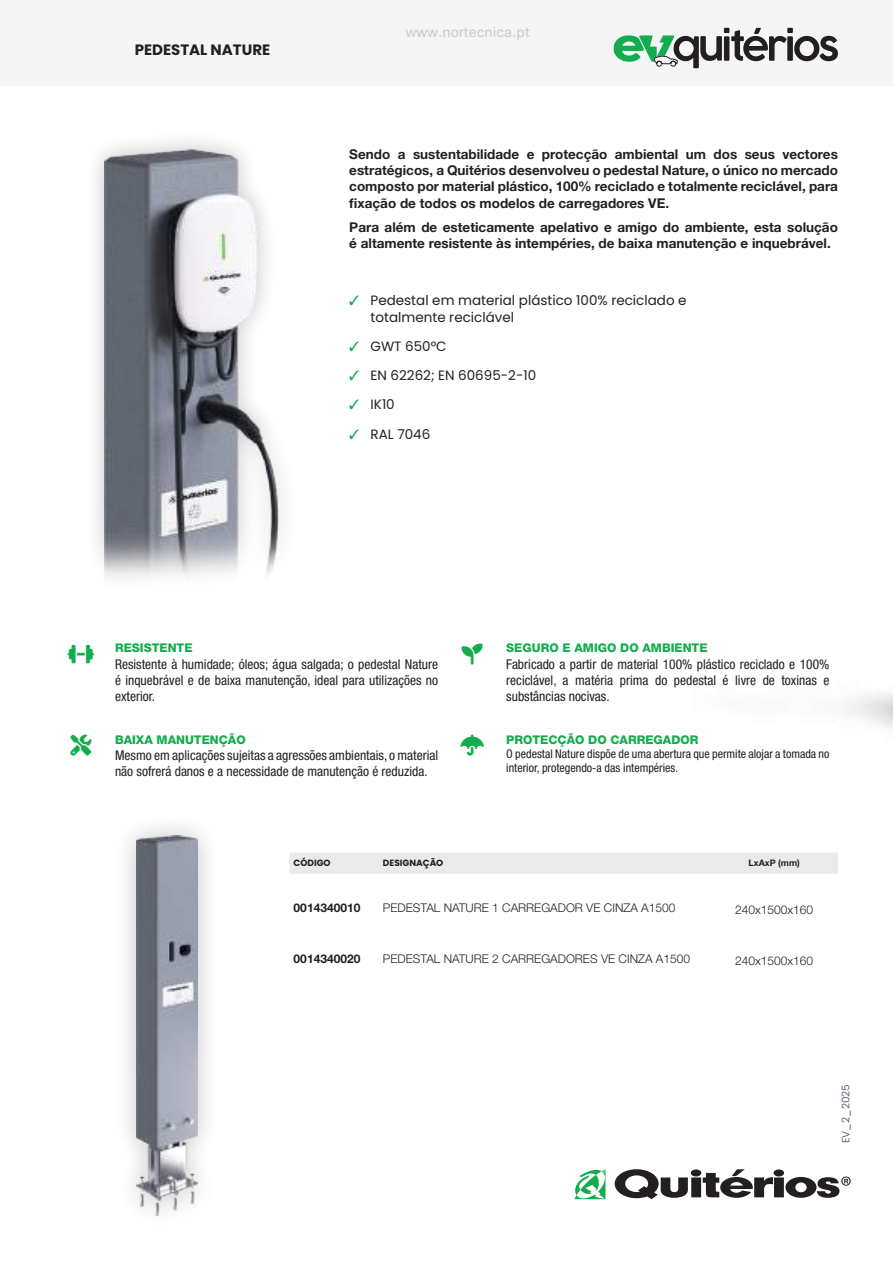
<style>
.page{position:relative;width:893px;height:1263px;background:#fff}
.page>*{position:absolute;margin:0;border:0;box-sizing:border-box;transform-origin:0 0}
.t1{font:15px "Aptos";color:rgb(64 64 64/.25)}
.t2{font:700 15px "Poppins";color:#241f1f}
.t3{font:700 13.5px/16.2px "Helvetica Neue LT Std";color:#241f1f;text-align:justify}
.t4{font:condensed 13.5px/16.2px "Helvetica Neue LT Std";color:#241f1f;text-align:justify}
.t5{font:13.5px/16.5px "Poppins";color:#241f1f}
.t6{font:300 12px "Helvetica Neue LT Std";color:#241f1f}
.t7{font:condensed 12px/14.4px "Helvetica Neue LT Std";color:#241f1f}
.t8{font:800 12px "Helvetica Neue LT Std";color:#13ad4d}
.t9{font:700 12px "Helvetica Neue LT Std";color:#241f1f}
.t10{font:10.5px "Poppins";color:#5b6874}
.t11{font:700 9px "Poppins";color:#241f1f}
.t12{font:700 9px "Helvetica Neue LT Std";color:#241f1f}
.s1{color:#13ad4d}
</style>
<div class="page">
<svg style="left:615px;top:1169px;width:236px;height:30px"></svg>
<svg style="left:574px;top:1169px;width:32px;height:31px"></svg>
<div style="left:0;top:0;width:893px;height:85px;background:#f6f5f5"></div>
<svg style="left:613px;top:28px;width:225px;height:40px"></svg>
<div style="left:84px;top:129px;width:214px;height:471px;background:#241f1f;opacity:.25"></div>
<img style="left:105px;top:149px;width:176px;height:451px">
<div style="left:289px;top:852px;width:549px;height:22px;background:#ebeaea"></div>
<div style="left:112px;top:813px;width:109px;height:423px;background:#241f1f;opacity:.25"></div>
<img style="left:136px;top:835px;width:62px;height:380px">
<p class="t2" style="left:135px;top:41px;width:137px">PEDESTAL NATURE</p>
<p class="t1" style="left:406px;top:22px;width:126px">www.nortecnica.pt</p>
<p class="t3" style="left:349px;top:146px;width:490px">Sendo a sustentabilidade e protecção ambiental um dos seus vectores estratégicos, a Quitérios desenvolveu o pedestal Nature, o único no mercado composto por material plástico, 100% reciclado e totalmente reciclável, para fixação de todos os modelos de carregadores VE.</p>
<p class="t3" style="left:349px;top:219px;width:490px">Para além de esteticamente apelativo e amigo do ambiente, esta solução é altamente resistente às intempéries, de baixa manutenção e inquebrável.</p>
<p class="t5" style="left:371px;top:292px;width:318px;text-indent:-21px"><span class="s1">✓</span> Pedestal em material plástico 100% reciclado e totalmente reciclável</p>
<p class="t5" style="left:349px;top:338px;width:99px"><span class="s1">✓</span> GWT 650°C</p>
<p class="t5" style="left:349px;top:367px;width:188px"><span class="s1">✓</span> EN 62262; EN 60695-2-10</p>
<p class="t5" style="left:349px;top:397px;width:47px"><span class="s1">✓</span> IK10</p>
<p class="t5" style="left:349px;top:426px;width:82px"><span class="s1">✓</span> RAL 7046</p>
<p class="t8" style="left:115px;top:641px;width:79px">RESISTENTE</p>
<p class="t4" style="left:115px;top:656px;width:325px">Resistente à humidade; óleos; água salgada; o pedestal Nature é inquebrável e de baixa manutenção, ideal para utilizações no exterior.</p>
<p class="t8" style="left:115px;top:732px;width:132px">BAIXA MANUTENÇÃO</p>
<p class="t4" style="left:115px;top:747px;width:325px">Mesmo em aplicações sujeitas a agressões ambientais, o material não sofrerá danos e a necessidade de manutenção é reduzida.</p>
<p class="t8" style="left:506px;top:641px;width:203px">SEGURO E AMIGO DO AMBIENTE</p>
<p class="t4" style="left:506px;top:656px;width:325px">Fabricado a partir de material 100% plástico reciclado e 100% reciclável, a matéria prima do pedestal é livre de toxinas e substâncias nocivas.</p>
<p class="t8" style="left:506px;top:732px;width:194px">PROTECÇÃO DO CARREGADOR</p>
<p class="t7" style="left:506px;top:746px;width:325px">O pedestal Nature dispõe de uma abertura que permite alojar a tomada no interior, protegendo-a das intempéries.</p>
<p class="t11" style="left:294px;top:857px;width:39px">CÓDIGO</p>
<p class="t11" style="left:383px;top:857px;width:62px">DESIGNAÇÃO</p>
<p class="t12" style="left:748px;top:857px;width:53px">LxAxP (mm)</p>
<p class="t9" style="left:294px;top:900px;width:68px">0014340010</p>
<p class="t6" style="left:383px;top:900px;width:294px">PEDESTAL NATURE 1 CARREGADOR VE CINZA A1500</p>
<p class="t6" style="left:735px;top:902px;width:80px">240x1500x160</p>
<p class="t9" style="left:294px;top:951px;width:68px">0014340020</p>
<p class="t6" style="left:383px;top:951px;width:309px">PEDESTAL NATURE 2 CARREGADORES VE CINZA A1500</p>
<p class="t6" style="left:735px;top:954px;width:80px">240x1500x160</p>
<p class="t10" style="left:840px;top:1143px;width:61px;rotate:-90deg">EV_2_2025</p>
</div>
